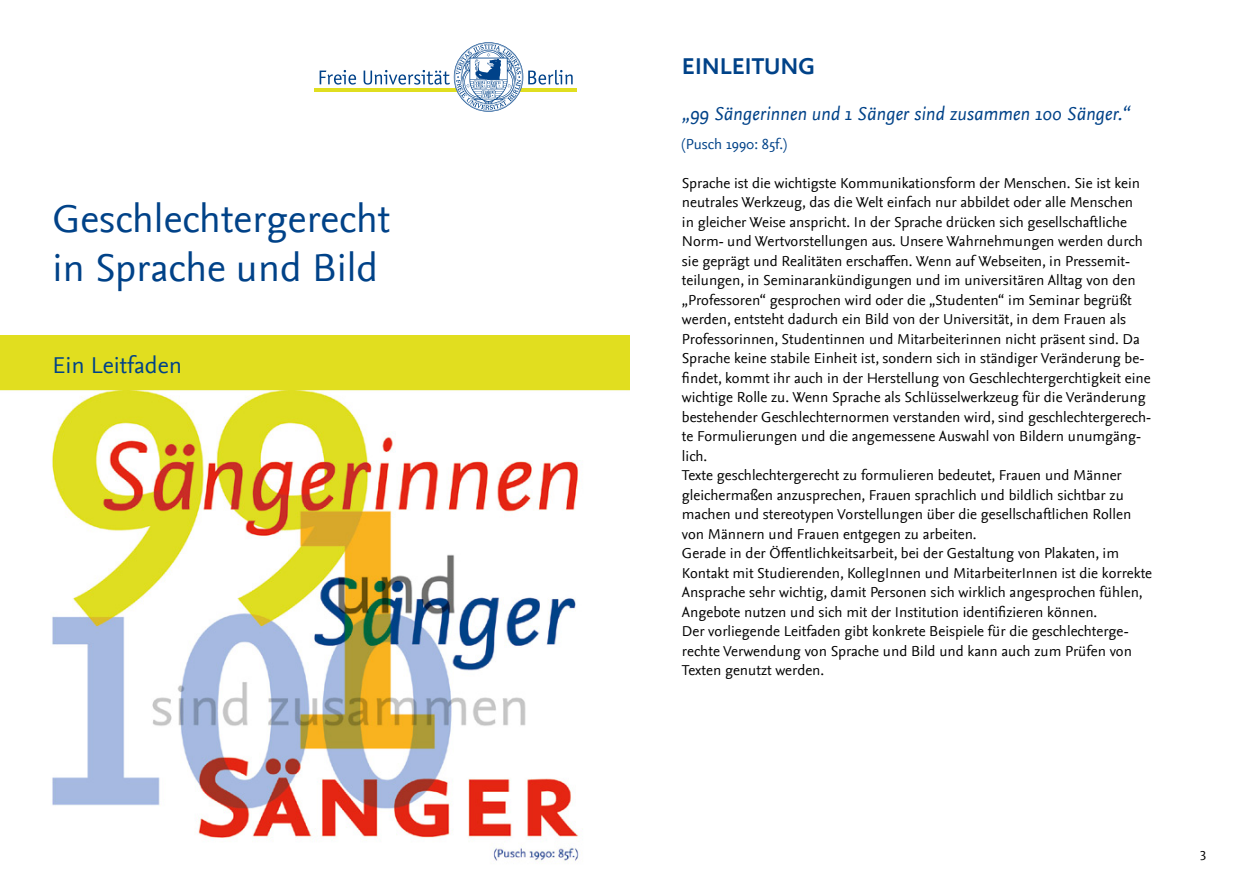
<style>
.page{position:relative;width:1259px;height:893px;background:#fff}
.page>*{position:absolute;margin:0;border:0;box-sizing:border-box;transform-origin:0 0}
.t1{font:40.5px/48.6px "Nexus Sans";color:#004288}
.t2{font:24px "Nexus Sans";color:#004288}
.t3{font:700 24px "Nexus Sans";color:#004288}
.t4{font:italic 19.5px "Nexus Sans";color:#004288}
.t5{font:15px/19.5px "Nexus Sans";color:#000}
.t6{font:15px "Nexus Sans";color:#004288}
.t7{font:13.5px "Nexus Sans TF";color:#000}
</style>
<div class="page">
<svg style="left:320px;top:70px;width:36px;height:15px"></svg>
<hr style="left:315px;top:88px;width:262px;height:4px;background:#e0de20">
<svg style="left:363px;top:42px;width:209px;height:70px"></svg>
<div style="left:0;top:335px;width:629px;height:56px;background:#e1de1f"></div>
<img style="left:52px;top:391px;width:531px;height:470px">
<h1 class="t1" style="left:52px;top:195px;width:339px">Geschlechtergerecht in Sprache und Bild</h1>
<h2 class="t2" style="left:52px;top:351px;width:131px">Ein Leitfaden</h2>
<h2 class="t3" style="left:682px;top:52px;width:135px">EINLEITUNG</h2>
<h3 class="t4" style="left:682px;top:103px;width:450px">„99 Sängerinnen und 1 Sänger sind zusammen 100 Sänger.“</h3>
<p class="t6" style="left:682px;top:135px;width:106px">(Pusch 1990: 85f.)</p>
<p class="t5" style="left:682px;top:173px;width:472px">Sprache ist die wichtigste Kommunikationsform der Menschen. Sie ist kein neutrales Werkzeug, das die Welt einfach nur abbildet oder alle Menschen<br>in gleicher Weise anspricht. In der Sprache drücken sich gesellschaftliche Norm- und Wertvorstellungen aus. Unsere Wahrnehmungen werden durch sie geprägt und Realitäten erschaffen. Wenn auf Webseiten, in Pressemit&shy;teilungen, in Seminarankündigungen und im universitären Alltag von den „Professoren“ gesprochen wird oder die „Studenten“ im Seminar begrüßt werden, entsteht dadurch ein Bild von der Universität, in dem Frauen als Professorinnen, Studentinnen und Mitarbeiterinnen nicht präsent sind. Da Sprache keine stabile Einheit ist, sondern sich in ständiger Veränderung be&shy;findet, kommt ihr auch in der Herstellung von Geschlechtergerchtigkeit eine wichtige Rolle zu. Wenn Sprache als Schlüsselwerkzeug für die Veränderung bestehender Geschlechternormen verstanden wird, sind geschlechtergerech&shy;te Formulierungen und die angemessene Auswahl von Bildern unumgäng&shy;lich.<br>Texte geschlechtergerecht zu formulieren bedeutet, Frauen und Männer gleichermaßen anzusprechen, Frauen sprachlich und bildlich sichtbar zu machen und stereotypen Vorstellungen über die gesellschaftlichen Rollen von Männern und Frauen entgegen zu arbeiten.<br>Gerade in der Öffentlichkeitsarbeit, bei der Gestaltung von Plakaten, im Kontakt mit Studierenden, KollegInnen und MitarbeiterInnen ist die korrekte Ansprache sehr wichtig, damit Personen sich wirklich angesprochen fühlen, Angebote nutzen und sich mit der Institution identifizieren können.<br>Der vorliegende Leitfaden gibt konkrete Beispiele für die geschlechterge&shy;rechte Verwendung von Sprache und Bild und kann auch zum Prüfen von Texten genutzt werden.</p>
<p class="t7" style="left:1199px;top:848px;width:8px">3</p>
</div>
